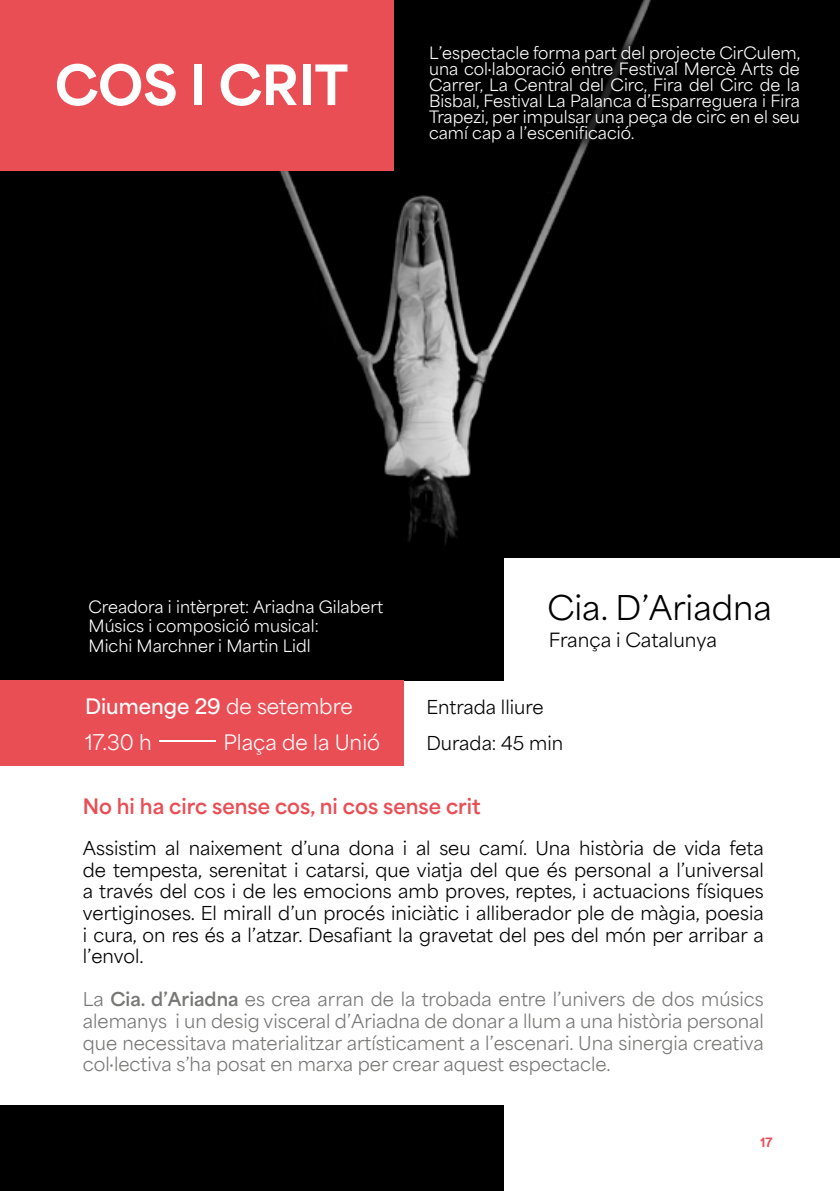
<style>
.page{position:relative;width:840px;height:1191px;background:#fff}
.page>*{position:absolute;margin:0;border:0;box-sizing:border-box;transform-origin:0 0}
.t1{font:800 52px "Area Normal";color:#fff}
.t2{font:32px "Area Normal";color:#000}
.t3{font:20px/35.4px "Area Normal";color:#fff}
.t4{font:700 20px "Area Normal";color:#ea4e55}
.t5{font:18.4px "Area Normal";color:#000}
.t6{font:18px/21.6px "Area Normal";color:#000;text-align:justify}
.t7{font:18px/21.6px "Area Normal";color:#777776;text-align:justify}
.t8{font:16px/16px "Area Normal";color:#fff}
.t9{font:800 12px "Area Normal";color:#ea4e55}
.s1{font-weight:600}
.s2{font-weight:700}
</style>
<div class="page">
<div style="left:0;top:1106px;width:503px;height:85px;background:#000"></div>
<div style="left:0;top:0;width:839px;height:680px;background:#000"></div>
<div style="left:503px;top:558px;width:336px;height:126px;background:#fff"></div>
<div style="left:0;top:0;width:393px;height:170px;background:#ea4e55"></div>
<div style="left:0;top:680px;width:403px;height:85px;background:#ea4e55"></div>
<div style="left:411px;top:28px;width:405px;height:132px;background:#000"></div>
<hr style="left:159px;top:740px;width:56px;height:2px;background:#fff">
<h1 class="t1" style="left:55px;top:38px;width:294px">COS I CRIT</h1>
<p class="t8" style="left:429px;top:43px;width:372px;text-align:justify">L’espectacle forma part del projecte CirCulem, una col·laboració entre Festival Mercè Arts de Carrer, La Central del Circ, Fira del Circ de la Bisbal, Festival La Palanca d’Esparreguera i Fira Trapezi, per impulsar una peça de circ en el seu camí cap a l’escenificació.</p>
<p class="t8" style="left:88px;top:595px;width:296px;line-height:19.2px">Creadora i intèrpret: Ariadna Gilabert<br>Músics i composició musical:<br>Michi Marchner i Martin Lidl</p>
<p class="t3" style="left:85px;top:686px;width:269px"><span class="s1">Diumenge 29</span> de setembre<br>17.30 h</p>
<p class="t3" style="left:223px;top:722px;width:158px">Plaça de la Unió</p>
<h2 class="t2" style="left:547px;top:579px;width:225px">Cia. D’Ariadna</h2>
<p class="t5" style="left:548px;top:623px;width:169px">França i Catalunya</p>
<p class="t6" style="left:426px;top:687px;width:138px;line-height:35.4px">Entrada lliure<br>Durada: 45 min</p>
<p class="t4" style="left:83px;top:788px;width:399px">No hi ha circ sense cos, ni cos sense crit</p>
<p class="t6" style="left:83px;top:835px;width:682px">Assistim al naixement d’una dona i al seu camí. Una història de vida feta de tempesta, serenitat i catarsi, que viatja del que és personal a l’universal a través del cos i de les emocions amb proves, reptes, i actuacions físiques vertiginoses. El mirall d’un procés iniciàtic i alliberador ple de màgia, poesia i cura, on res és a l’atzar. Desafiant la gravetat del pes del món per arribar a l’envol.</p>
<p class="t7" style="left:83px;top:986px;width:682px">La <span class="s2">Cia. d’Ariadna</span> es crea arran de la trobada entre l’univers de dos músics alemanys i un desig visceral d’Ariadna de donar a llum a una història personal que necessitava materialitzar artísticament a l’escenari. Una sinergia creativa col·lectiva s’ha posat en marxa per crear aquest espectacle.</p>
<p class="t9" style="left:760px;top:1132px;width:14px">17</p>
</div>
